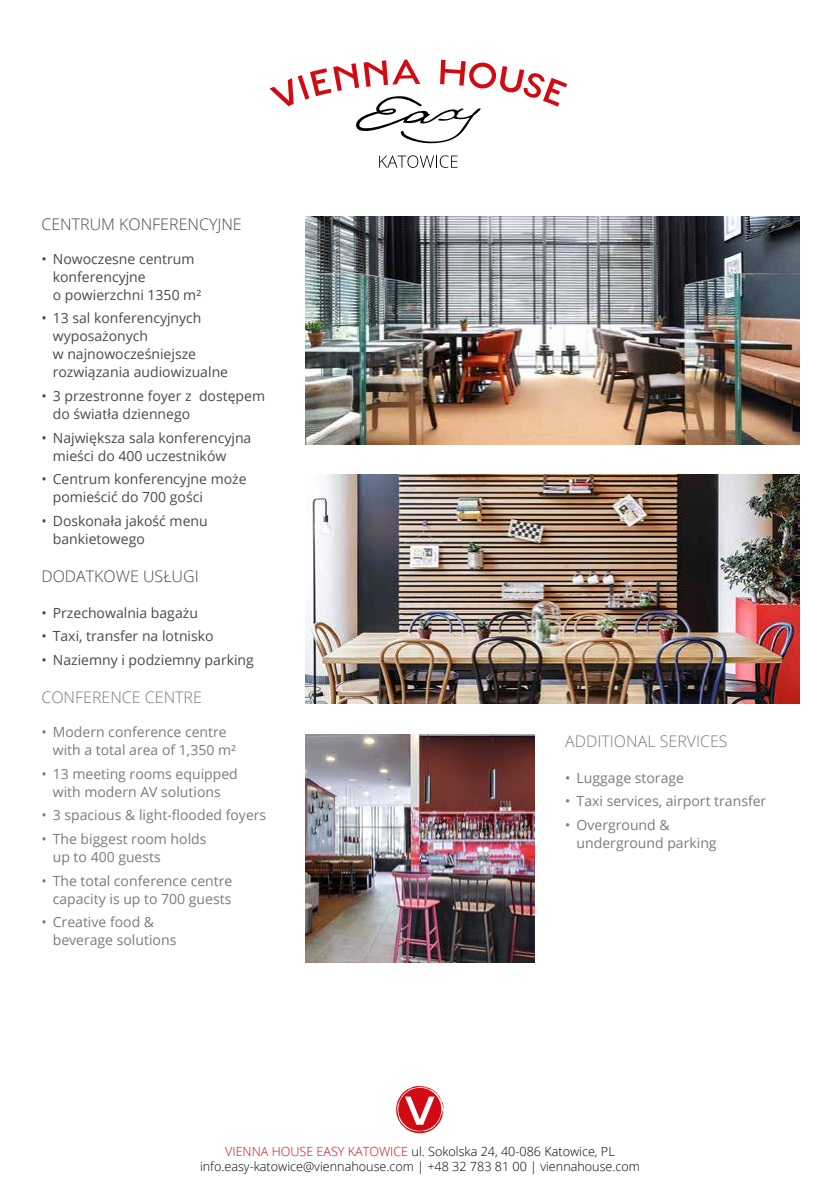
<style>
.page{position:relative;width:840px;height:1191px;background:#fff}
.page>*{position:absolute;margin:0;border:0;box-sizing:border-box;transform-origin:0 0}
.t1{font:300 16px "Open Sans";color:#4a4a49}
.t2{font:300 16px "Open Sans";color:#7c7b7b}
.t3{font:14px/18px "Open Sans";color:#4a4a49}
.t4{font:14px/18px "Open Sans";color:#7c7b7b}
.t5{font:300 12.6px/15.2px "Open Sans";color:#000;text-align:center}
.s1{color:#d20a11}
</style>
<div class="page">
<svg style="left:396px;top:1086px;width:48px;height:47px"></svg>
<svg style="left:379px;top:155px;width:78px;height:13px"></svg>
<svg style="left:269px;top:60px;width:298px;height:84px"></svg>
<img style="left:305px;top:475px;width:493px;height:229px">
<img style="left:305px;top:734px;width:229px;height:228px">
<img style="left:305px;top:216px;width:493px;height:228px">
<p class="t1" style="left:41px;top:213px;width:202px">CENTRUM KONFERENCYJNE</p>
<p class="t3" style="left:53px;top:249px;width:150px;text-indent:-11px">• Nowoczesne centrum konferencyjne<br>o powierzchni 1350 m²</p>
<p class="t3" style="left:53px;top:309px;width:177px;text-indent:-11px">• 13 sal konferencyjnych wyposażonych<br>w najnowocześniejsze rozwiązania audiowizualne</p>
<p class="t3" style="left:53px;top:386px;width:214px;text-indent:-11px">• 3 przestronne foyer z dostępem do światła dziennego</p>
<p class="t3" style="left:53px;top:428px;width:200px;text-indent:-11px">• Największa sala konferencyjna mieści do 400 uczestników</p>
<p class="t3" style="left:53px;top:470px;width:195px;text-indent:-11px">• Centrum konferencyjne może pomieścić do 700 gości</p>
<p class="t3" style="left:53px;top:511px;width:156px;text-indent:-11px">• Doskonała jakość menu bankietowego</p>
<p class="t1" style="left:41px;top:565px;width:159px">DODATKOWE USŁUGI</p>
<p class="t3" style="left:41px;top:603px;width:158px">• Przechowalnia bagażu</p>
<p class="t3" style="left:41px;top:627px;width:174px">• Taxi, transfer na lotnisko</p>
<p class="t3" style="left:41px;top:650px;width:214px">• Naziemny i podziemny parking</p>
<p class="t2" style="left:41px;top:686px;width:162px">CONFERENCE CENTRE</p>
<p class="t4" style="left:53px;top:722px;width:184px;text-indent:-11px">• Modern conference centre with a total area of 1,350 m²</p>
<p class="t4" style="left:41px;top:764px;width:198px;text-align:center">• 13 meeting rooms equipped with modern AV solutions</p>
<p class="t4" style="left:41px;top:805px;width:226px">• 3 spacious &amp; light-flooded foyers</p>
<p class="t4" style="left:53px;top:829px;width:155px;text-indent:-11px">• The biggest room holds up to 400 guests</p>
<p class="t4" style="left:41px;top:871px;width:192px;text-align:right">• The total conference centre capacity is up to 700 guests</p>
<p class="t4" style="left:53px;top:912px;width:125px;text-indent:-11px">• Creative food &amp; beverage solutions</p>
<p class="t2" style="left:565px;top:730px;width:164px">ADDITIONAL SERVICES</p>
<p class="t4" style="left:565px;top:768px;width:120px">• Luggage storage</p>
<p class="t4" style="left:565px;top:792px;width:202px">• Taxi services, airport transfer</p>
<p class="t4" style="left:576px;top:815px;width:141px;text-indent:-11px">• Overground &amp; underground parking</p>
<p class="t5" style="left:200px;top:1143px;width:441px"><span class="s1">VIENNA HOUSE EASY KATOWICE</span> ul. Sokolska 24, 40-086 Katowice, PL info.easy-katowice@viennahouse.com | +48 32 783 81 00 | viennahouse.com</p>
</div>
